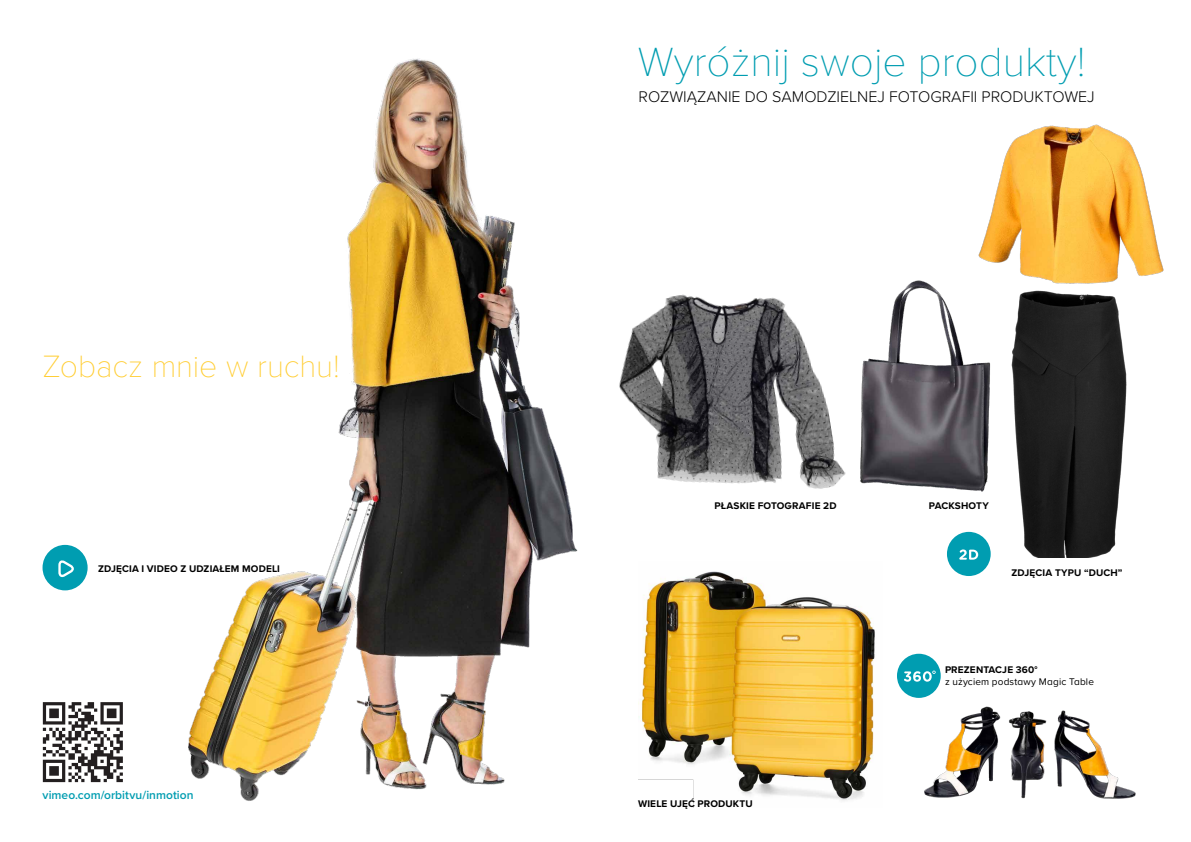
<style>
.page{position:relative;width:1191px;height:842px;background:#fff}
.page>*{position:absolute;margin:0;border:0;box-sizing:border-box;transform-origin:0 0}
.t1{font:100 42.3px "Proxima Nova T";color:#009db1}
.t2{font:100 32px "Proxima Nova T";letter-spacing:-.005em;color:#ffcd31}
.t3{font:300 16px "Proxima Nova";color:#000}
.t4{font:600 12px "Proxima Nova";letter-spacing:.005em;color:#009db1}
.t5{font:700 10px "Proxima Nova";letter-spacing:.015em;color:#000}
.t6{font:10px "Proxima Nova";letter-spacing:.015em;color:#000}
</style>
<div class="page">
<img style="left:860px;top:280px;width:131px;height:212px">
<img style="left:619px;top:294px;width:227px;height:195px">
<img style="left:978px;top:124px;width:185px;height:159px">
<img style="left:1011px;top:290px;width:115px;height:268px">
<img style="left:638px;top:571px;width:237px;height:236px">
<img style="left:1017px;top:711px;width:24px;height:88px">
<img style="left:924px;top:706px;width:93px;height:92px">
<img style="left:188px;top:58px;width:390px;height:743px">
<img style="left:1041px;top:710px;width:95px;height:89px">
<svg style="left:947px;top:532px;width:43px;height:44px"></svg>
<svg style="left:897px;top:654px;width:43px;height:44px"></svg>
<svg style="left:43px;top:545px;width:45px;height:45px"></svg>
<svg style="left:43px;top:702px;width:80px;height:80px"></svg>
<h2 class="t2" style="left:43px;top:342px;width:299px">Zobacz mnie w ruchu!</h2>
<p class="t5" style="left:98px;top:561px;width:183px">ZDJĘCIA I VIDEO Z UDZIAŁEM MODELI</p>
<p class="t4" style="left:43px;top:786px;width:153px">vimeo.com/orbitvu/inmotion</p>
<h1 class="t1" style="left:638px;top:30px;width:449px">Wyróżnij swoje produkty!</h1>
<h3 class="t3" style="left:638px;top:85px;width:458px">ROZWIĄZANIE DO SAMODZIELNEJ FOTOGRAFII PRODUKTOWEJ</h3>
<p class="t5" style="left:714px;top:498px;width:123px">PŁASKIE FOTOGRAFIE 2D</p>
<p class="t5" style="left:929px;top:498px;width:61px">PACKSHOTY</p>
<p class="t5" style="left:1011px;top:565px;width:112px">ZDJĘCIA TYPU “DUCH”</p>
<p class="t5" style="left:638px;top:796px;width:116px">WIELE UJĘĆ PRODUKTU</p>
<p class="t5" style="left:945px;top:662px;width:94px">PREZENTACJE 360°</p>
<p class="t6" style="left:945px;top:674px;width:150px">z użyciem podstawy Magic Table</p>
</div>
